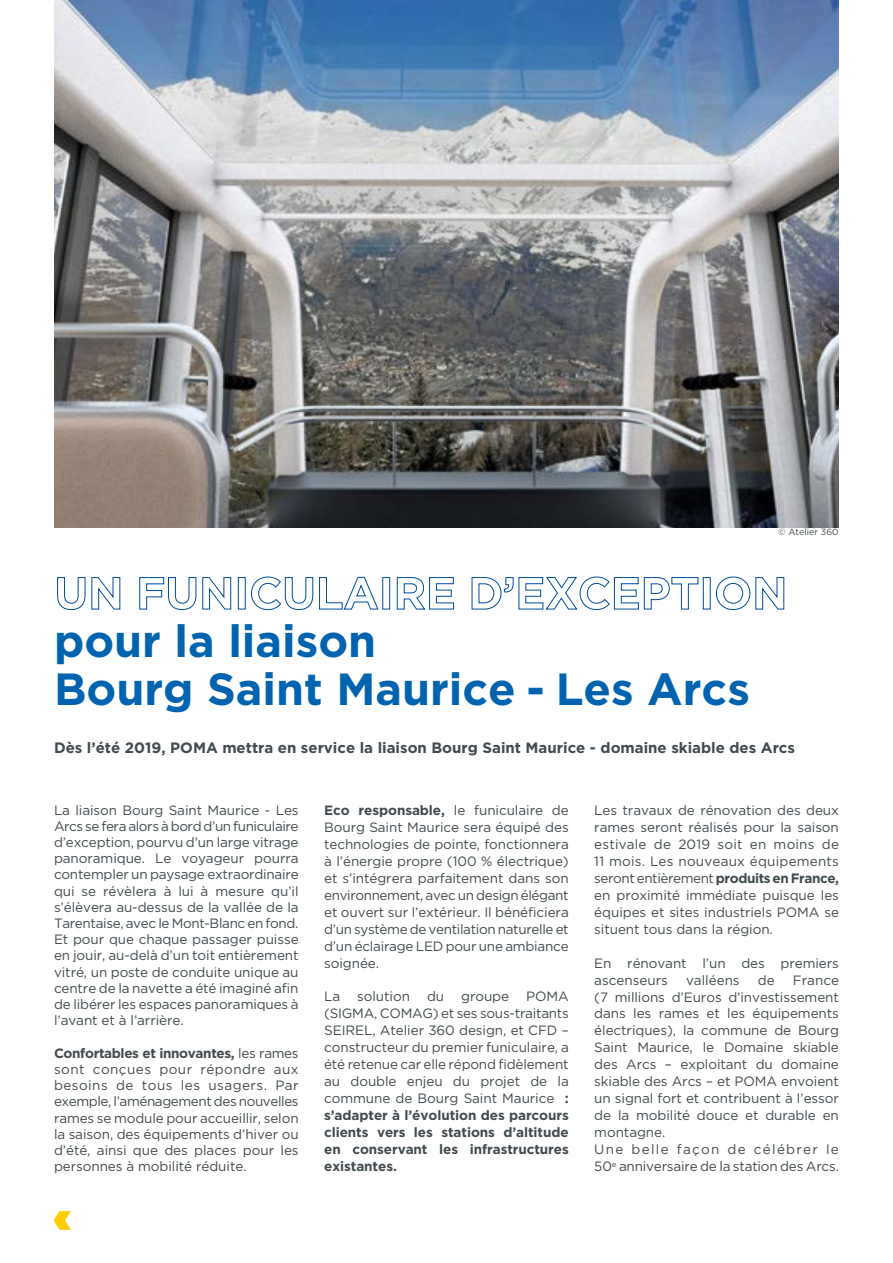
<style>
.page{position:relative;width:893px;height:1263px;background:#fff}
.page>*{position:absolute;margin:0;border:0;box-sizing:border-box;transform-origin:0 0}
.t1{font:700 45px/48px "Gotham";color:#0063af}
.t2{font:700 15px "Gotham";color:#414a4e}
.t3{font:13.5px/17px "Gotham";letter-spacing:-.005em;color:#414a4e;text-align:justify}
.t4{font:9px "Gotham";color:#414a4e}
.s1{font-weight:700}
</style>
<div class="page">
<img style="left:54px;top:0;width:785px;height:527px">
<svg style="left:54px;top:1211px;width:17px;height:19px"></svg>
<svg style="left:57px;top:577px;width:64px;height:33px"></svg>
<svg style="left:139px;top:577px;width:93px;height:33px"></svg>
<div style="left:238px;top:577px;width:8px;height:32px;border:1px solid #004d9d"></div>
<svg style="left:251px;top:576px;width:128px;height:34px"></svg>
<div style="left:382px;top:577px;width:8px;height:32px;border:1px solid #004d9d"></div>
<svg style="left:396px;top:577px;width:58px;height:33px"></svg>
<svg style="left:471px;top:576px;width:228px;height:34px"></svg>
<div style="left:703px;top:577px;width:8px;height:32px;border:1px solid #004d9d"></div>
<svg style="left:716px;top:576px;width:69px;height:34px"></svg>
<p class="t4" style="left:778px;top:527px;width:62px">© Atelier 360</p>
<h1 class="t1" style="left:54px;top:616px;width:697px">pour la liaison<br>Bourg Saint Maurice - Les Arcs</h1>
<p class="t2" style="left:54px;top:739px;width:743px">Dès l’été 2019, POMA mettra en service la liaison Bourg Saint Maurice - domaine skiable des Arcs</p>
<p class="t3" style="left:54px;top:801px;width:246px;line-height:16.2px">La liaison Bourg Saint Maurice - Les Arcs se fera alors à bord d’un funiculaire d’exception, pourvu d’un large vitrage panoramique. Le voyageur pourra contempler un paysage extraordinaire qui se révèlera à lui à mesure qu’il s’élèvera au-dessus de la vallée de la Tarentaise, avec le Mont-Blanc en fond.<br>Et pour que chaque passager puisse en jouir, au-delà d’un toit entièrement vitré, un poste de conduite unique au centre de la navette a été imaginé afin de libérer les espaces panoramiques à l’avant et à l’arrière.</p>
<p class="t3" style="left:54px;top:1045px;width:246px;line-height:16.2px"><span class="s1">Confortables et innovantes,</span> les rames sont conçues pour répondre aux besoins de tous les usagers. Par exemple, l’aménagement des nouvelles rames se module pour accueillir, selon la saison, des équipements d’hiver ou d’été, ainsi que des places pour les personnes à mobilité réduite.</p>
<p class="t3" style="left:324px;top:801px;width:246px"><span class="s1">Eco responsable,</span> le funiculaire de Bourg Saint Maurice sera équipé des technologies de pointe, fonctionnera à l’énergie propre (100 % électrique) et s’intégrera parfaitement dans son environnement, avec un design élégant et ouvert sur l’extérieur. Il bénéficiera d’un système de ventilation naturelle et d’un éclairage LED pour une ambiance soignée.</p>
<p class="t3" style="left:324px;top:988px;width:18px">La</p>
<p class="t3" style="left:357px;top:988px;width:54px">solution</p>
<p class="t3" style="left:427px;top:988px;width:19px">du</p>
<p class="t3" style="left:461px;top:988px;width:50px">groupe</p>
<p class="t3" style="left:324px;top:988px;width:246px;text-indent:202px">POMA (SIGMA, COMAG) et ses sous-traitants SEIREL, Atelier 360 design, et CFD – constructeur du premier funiculaire, a été retenue car elle répond fidèlement au double enjeu du projet de la commune de Bourg Saint Maurice <span class="s1">: s’adapter à l’évolution des parcours clients vers les stations d’altitude en conservant les infrastructures existantes.</span></p>
<p class="t3" style="left:594px;top:801px;width:246px">Les travaux de rénovation des deux rames seront réalisés pour la saison estivale de 2019 soit en moins de 11 mois. Les nouveaux équipements seront entièrement <span class="s1">produits en France, </span>en proximité immédiate puisque les équipes et sites industriels POMA se situent tous dans la région.</p>
<p class="t3" style="left:594px;top:954px;width:246px">En rénovant l’un des premiers ascenseurs</p>
<p class="t3" style="left:686px;top:971px;width:55px">valléens</p>
<p class="t3" style="left:758px;top:971px;width:18px">de</p>
<p class="t3" style="left:594px;top:971px;width:246px;text-align:left;text-indent:199px">France (7 millions d’Euros d’investissement dans les rames et les équipements électriques), la commune de Bourg<br>Saint Maurice, le Domaine skiable des Arcs – exploitant du domaine skiable des Arcs – et POMA envoient un signal fort et contribuent à l’essor de la mobilité douce et durable en montagne.<br>Une belle façon de célébrer le<br>50<sup>e</sup> anniversaire de la station des Arcs.</p>
</div>
